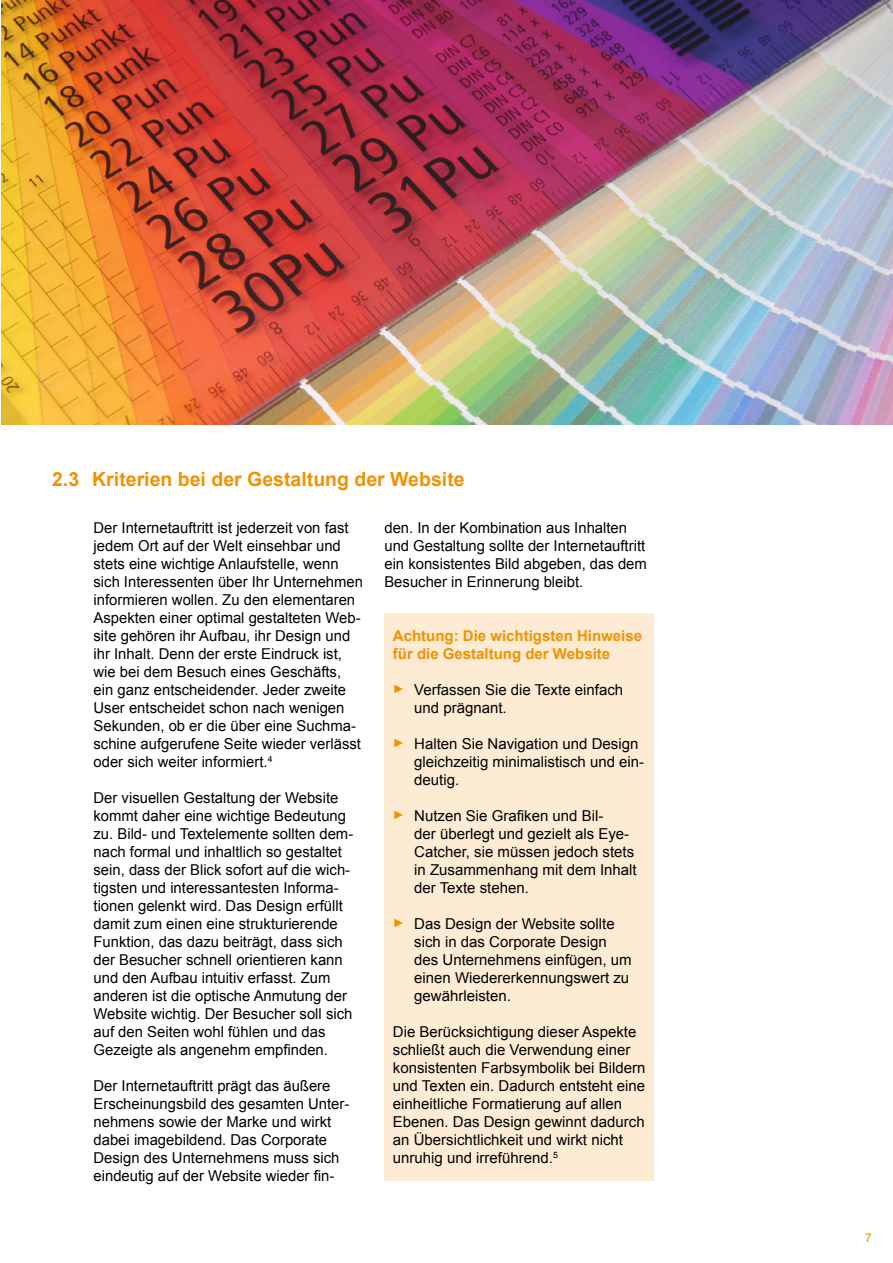
<style>
.page{position:relative;width:893px;height:1263px;background:#fff}
.page>*{position:absolute;margin:0;border:0;box-sizing:border-box;transform-origin:0 0}
.t1{font:700 19.5px "Arial";color:#f39200}
.t2{font:15px/18px "Arial";color:#000}
.t3{font:700 15px/18px "Arial";color:#f39200}
.t4{font:12px "Arial";color:#f39200}
.s1{font-size:12px;color:#f39200}
</style>
<div class="page">
<img style="left:2px;top:0;width:891px;height:425px">
<div style="left:384px;top:613px;width:269px;height:568px;background:#feebd3"></div>
<h1 class="t1" style="left:52px;top:466px;width:414px">2.3 Kriterien bei der Gestaltung der Website</h1>
<p class="t2" style="left:94px;top:519px;width:271px">Der I nternetauftritt ist jederzeit von fast jedem Ort auf der Welt einsehbar und stets eine wichtige Anlaufstelle, wenn sich I nteressenten über I hr Unternehmen informieren wollen. Zu den elementaren Aspekten einer optimal gestalteten Web&shy;site gehören ihr Aufbau, ihr Design und ihr I nhalt. Denn der erste Eindruck ist, wie bei dem Besuch eines Geschäfts, ein ganz entscheidender. Jeder zweite User entscheidet schon nach wenigen Sekunden, ob er die über eine Suchma&shy;schine aufgerufene Seite wieder verlässt oder sich weiter informiert.<sup>4</sup></p>
<p class="t2" style="left:94px;top:789px;width:261px">Der visuellen Gestaltung der Website kommt daher eine wichtige Bedeutung zu. Bild- und Textelemente sollten dem&shy;nach formal und inhaltlich so gestaltet sein, dass der Blick sofort auf die wich&shy;tigsten und interessantesten I nforma&shy;tionen gelenkt wird. Das Design erfüllt damit zum einen eine strukturierende Funktion, das dazu beiträgt, dass sich der Besucher schnell orientieren kann und den Aufbau intuitiv erfasst. Zum anderen ist die optische Anmutung der Website wichtig. Der Besucher soll sich auf den Seiten wohl fühlen und das Gezeigte als angenehm empfinden.</p>
<p class="t2" style="left:94px;top:1077px;width:257px">Der I nternetauftritt prägt das äußere Erscheinungsbild des gesamten Unter&shy;nehmens sowie der Marke und wirkt dabei imagebildend. Das Corporate Design des Unternehmens muss sich eindeutig auf der Website wieder fin-</p>
<p class="t2" style="left:384px;top:519px;width:264px">den. I n der Kombination aus I nhalten und Gestaltung sollte der I nternetauftritt ein konsistentes Bild abgeben, das dem Besucher in Erinnerung bleibt.</p>
<p class="t3" style="left:393px;top:627px;width:251px">Achtung: Die wichtigsten Hinweise für die Gestaltung der Website</p>
<p class="t2" style="left:414px;top:681px;width:211px;text-indent:-21px"><span class="s1">►</span> Verfassen Sie die Texte einfach und prägnant.</p>
<p class="t2" style="left:414px;top:735px;width:232px;text-indent:-21px"><span class="s1">►</span> Halten Sie Navigation und Design gleichzeitig minimalistisch und ein&shy;deutig.</p>
<p class="t2" style="left:414px;top:807px;width:224px;text-indent:-21px"><span class="s1">►</span> Nutzen Sie Grafiken und Bil-<br>der überlegt und gezielt als Eye-<br>Catcher, sie müssen jedoch stets in Zusammenhang mit dem I nhalt der Texte stehen.</p>
<p class="t2" style="left:414px;top:915px;width:219px;text-indent:-21px"><span class="s1">►</span> Das Design der Website sollte sich in das Corporate Design des Unternehmens einfügen, um einen Wiedererkennungswert zu gewährleisten.</p>
<p class="t2" style="left:393px;top:1023px;width:254px">Die Berücksichtigung dieser Aspekte schließt auch die Verwendung einer konsistenten Farbsymbolik bei Bildern und Texten ein. Dadurch entsteht eine einheitliche Formatierung auf allen Ebenen. Das Design gewinnt dadurch an Übersichtlichkeit und wirkt nicht unruhig und irreführend.<sup>5</sup></p>
<p class="t4" style="left:865px;top:1230px;width:8px">7</p>
</div>
